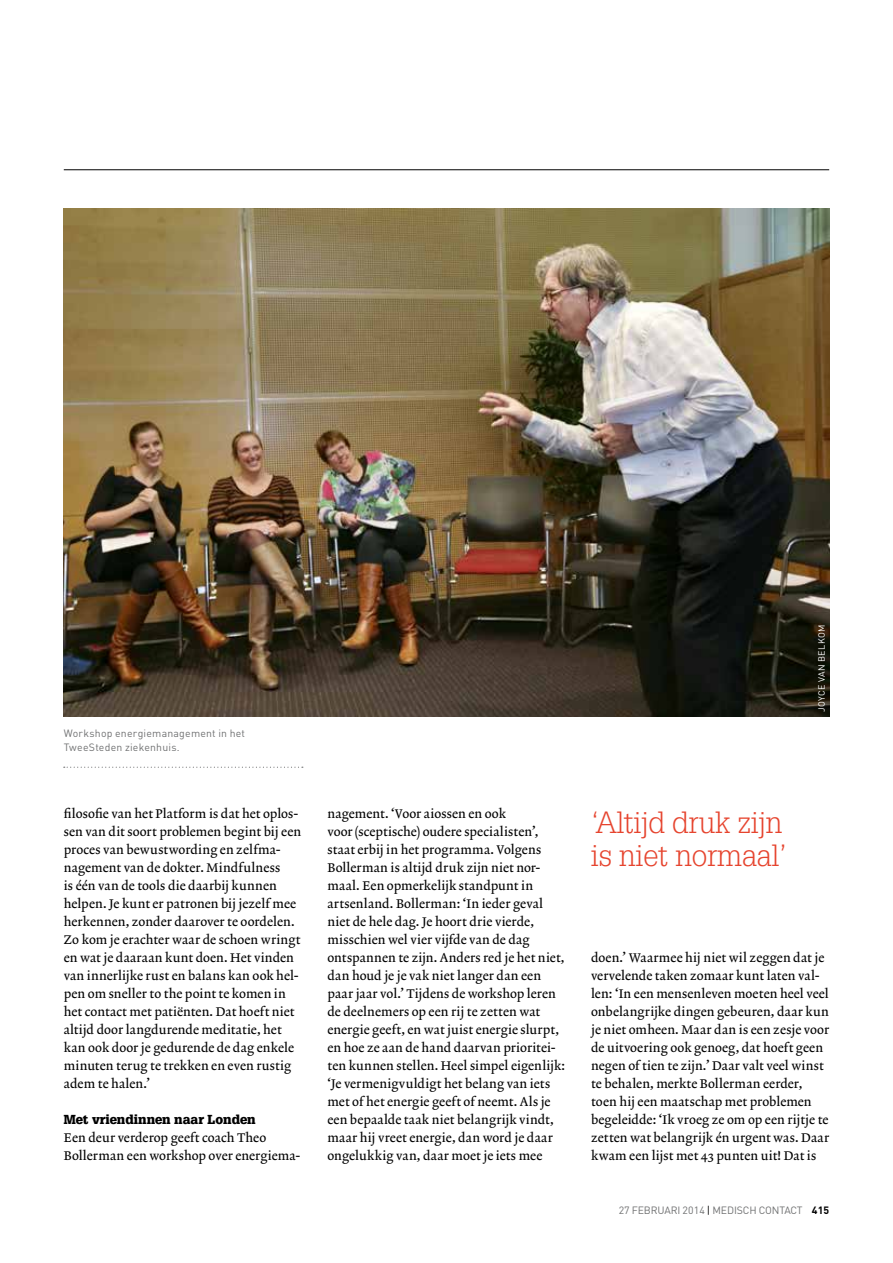
<style>
.page{position:relative;width:893px;height:1263px;background:#fff}
.page>*{position:absolute;margin:0;border:0;box-sizing:border-box;transform-origin:0 0}
.t1{font:300 30px/33px "Glypha LT Std";letter-spacing:-.005em;color:#e6442e}
.t2{font:12.75px/18px "Lexicon No 2 Roman A";letter-spacing:.01em;color:#000}
.t3{font:900 12.75px "Glypha LT Std";color:#000}
.t4{font:10.5px/13.5px "DINOT";letter-spacing:.02em;color:#707172}
.t5{font:10.5px "DINOT";letter-spacing:-.015em;color:#707172}
.t6{font:9px "DINOT";letter-spacing:.035em;color:#fff}
.s1{color:#000}
.s2{font-weight:700;color:#000}
</style>
<div class="page">
<hr style="left:64px;top:169px;width:765px;height:1px;background:#000">
<img style="left:64px;top:208px;width:765px;height:508px">
<svg style="left:64px;top:767px;width:239px;height:1px"></svg>
<p class="t4" style="left:64px;top:726px;width:183px">Workshop energiemanagement in het<br>TweeSteden ziekenhuis.</p>
<p class="t2" style="left:64px;top:805px;width:239px">filosofie van het Platform is dat het oplos&shy;sen van dit soort problemen begint bij een proces van bewustwording en zelfma&shy;nagement van de dokter. Mindfulness<br>is één van de tools die daarbij kunnen helpen. Je kunt er patronen bij jezelf mee herkennen, zonder daarover te oordelen.<br>Zo kom je erachter waar de schoen wringt en wat je daaraan kunt doen. Het vinden van innerlijke rust en balans kan ook hel&shy;pen om sneller to the point te komen in het contact met patiënten. Dat hoeft niet altijd door langdurende meditatie, het kan ook door je gedurende de dag enkele minuten terug te trekken en even rustig adem te halen.’</p>
<p class="t3" style="left:64px;top:1112px;width:193px">Met vriendinnen naar Londen</p>
<p class="t2" style="left:64px;top:1129px;width:238px">Een deur verderop geeft coach Theo<br>Bollerman een workshop over energiema-</p>
<p class="t6" style="left:816px;top:712px;width:89px;rotate:-90deg">JOYCE VAN BELKOM</p>
<p class="t2" style="left:327px;top:805px;width:239px">nagement. ‘Voor aiossen en ook<br>voor (sceptische) oudere specialisten’, staat erbij in het programma. Volgens Bollerman is altijd druk zijn niet nor&shy;maal. Een opmerkelijk standpunt in artsenland. Bollerman: ‘In ieder geval niet de hele dag. Je hoort drie vierde, misschien wel vier vijfde van de dag ontspannen te zijn. Anders red je het niet, dan houd je je vak niet langer dan een paar jaar vol.’ Tijdens de workshop leren de deelnemers op een rij te zetten wat energie geeft, en wat juist energie slurpt, en hoe ze aan de hand daarvan prioritei&shy;ten kunnen stellen. Heel simpel eigenlijk: ‘Je vermenigvuldigt het belang van iets met of het energie geeft of neemt. Als je een bepaalde taak niet belangrijk vindt, maar hij vreet energie, dan word je daar ongelukkig van, daar moet je iets mee</p>
<h1 class="t1" style="left:591px;top:806px;width:198px">‘Altijd druk zijn is niet normaal’</h1>
<p class="t2" style="left:591px;top:949px;width:240px">doen.’ Waarmee hij niet wil zeggen dat je vervelende taken zomaar kunt laten val&shy;len: ‘In een mensenleven moeten heel veel onbelangrijke dingen gebeuren, daar kun je niet omheen. Maar dan is een zesje voor de uitvoering ook genoeg, dat hoeft geen negen of tien te zijn.’ Daar valt veel winst te behalen, merkte Bollerman eerder, toen hij een maatschap met problemen begeleidde: ‘Ik vroeg ze om op een rijtje te zetten wat belangrijk én urgent was. Daar kwam een lijst met 43 punten uit! Dat is</p>
<p class="t5" style="left:619px;top:1203px;width:212px">27 FEBRUARI 2014 <span class="s1">|</span> MEDISCH CONTACT <span class="s2">415</span></p>
</div>
